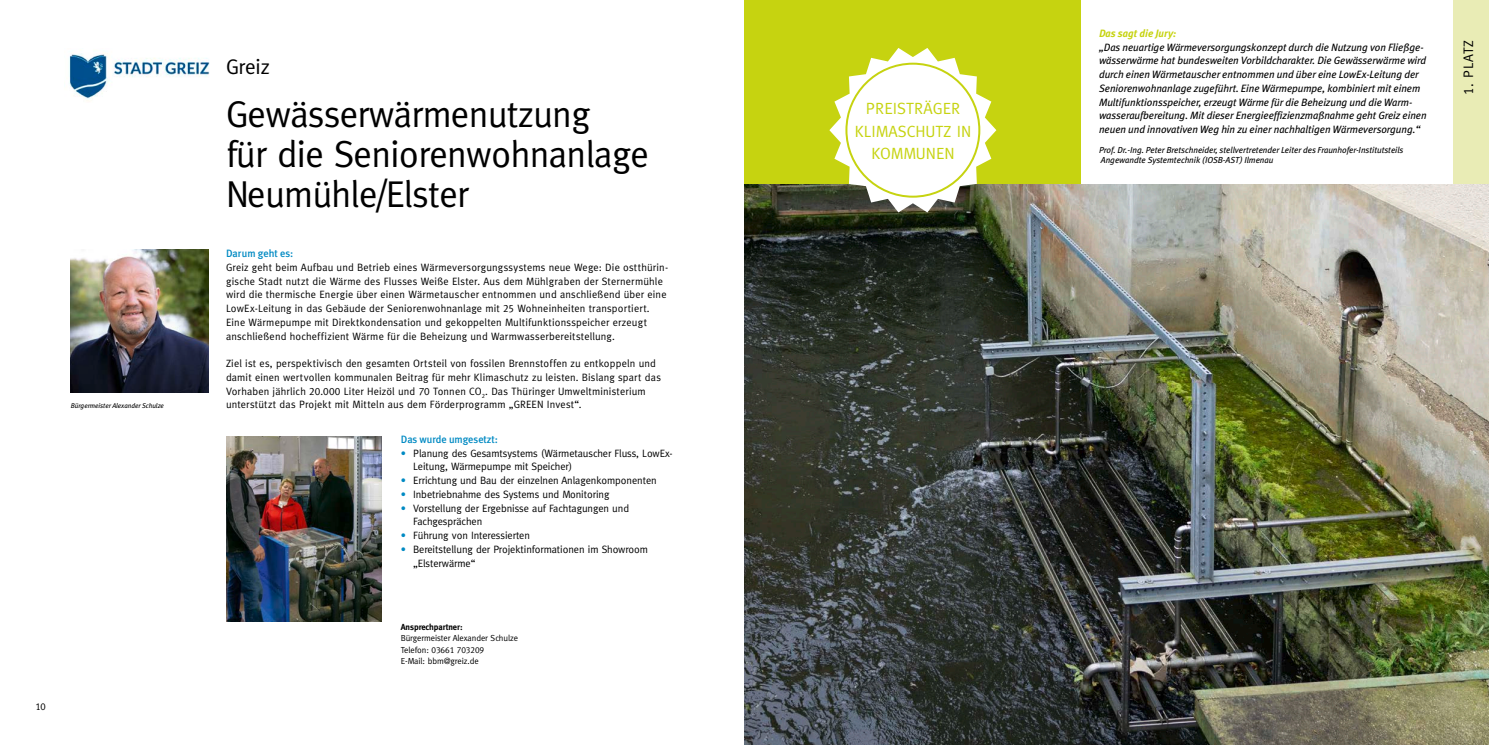
<style>
.page{position:relative;width:1489px;height:745px;background:#fff}
.page>*{position:absolute;margin:0;border:0;box-sizing:border-box;transform-origin:0 0}
.t1{font:37.5px/40px "Meta";letter-spacing:-.015em;color:#000}
.t2{font:21.25px "Meta";letter-spacing:-.005em;color:#000}
.t3{font:16.25px/22.5px "Meta Caps";color:#c6d310;text-align:center}
.t4{font:13.75px "Meta Caps";letter-spacing:.05em;color:#000}
.t5{font:10.62px/13.8px "Meta";letter-spacing:.015em;color:#000}
.t6{font:italic 10.62px/13.8px "Meta Plus";letter-spacing:-.005em;color:#000}
.t7{font:10.62px/13.8px "Meta";letter-spacing:-.005em;color:#000}
.t8{font:500 10.62px "Meta Plus";letter-spacing:-.005em;color:#008ac3}
.t9{font:italic 700 10.62px "Meta Plus";letter-spacing:-.005em;color:#c6d310}
.t10{font:10px "Meta Caps";color:#000}
.t11{font:italic 8.75px/10px "Meta Plus";letter-spacing:-.005em;color:#000}
.t12{font:8.75px "Meta";letter-spacing:-.005em;color:#000}
.t13{font:8.75px "Meta Caps";letter-spacing:-.005em;color:#000}
.t14{font:700 8.75px "Meta";letter-spacing:-.005em;color:#000}
.t15{font:italic 6.88px "Meta Plus";letter-spacing:-.005em;color:#000}
.s1{font-family:"Meta Caps"}
.s2{color:#008ac3}
.s3{font-family:"Meta"}
</style>
<div class="page">
<img style="left:744px;top:183px;width:744px;height:561px">
<img style="left:71px;top:249px;width:137px;height:143px">
<img style="left:226px;top:436px;width:155px;height:185px">
<div style="left:1453px;top:0;width:35px;height:183px;background:#e9ecb5"></div>
<div style="left:744px;top:0;width:337px;height:183px;background:#c6d310"></div>
<svg style="left:829px;top:48px;width:167px;height:164px"></svg>
<img style="left:69px;top:53px;width:141px;height:48px">
<p class="t15" style="left:71px;top:401px;width:94px">Bürgermeister Alexander Schulze</p>
<p class="t10" style="left:35px;top:699px;width:12px">10</p>
<h2 class="t2" style="left:226px;top:54px;width:46px">Greiz</h2>
<h1 class="t1" style="left:226px;top:94px;width:424px">Gewässerwärmenutzung<br>für die Seniorenwohnanlage<br>Neumühle/Elster</h1>
<p class="t8" style="left:226px;top:247px;width:69px">Darum geht es:</p>
<p class="t5" style="left:226px;top:260px;width:443px">Greiz geht beim Aufbau und Betrieb eines Wärmeversorgungssystems neue Wege: Die ostthürin&shy;gische Stadt nutzt die Wärme des Flusses Weiße Elster. Aus dem Mühlgraben der Sternermühle wird die thermische Energie über einen Wärmetauscher entnommen und anschließend über eine LowEx-Leitung in das Gebäude der Seniorenwohnanlage mit <span class="s1">25</span> Wohneinheiten transportiert.<br>Eine Wärmepumpe mit Direktkondensation und gekoppelten Multifunktionsspeicher erzeugt anschließend hocheffizient Wärme für die Beheizung und Warmwasserbereitstellung.</p>
<p class="t5" style="left:226px;top:356px;width:436px">Ziel ist es, perspektivisch den gesamten Ortsteil von fossilen Brennstoffen zu entkoppeln und damit einen wertvollen kommunalen Beitrag für mehr Klimaschutz zu leisten. Bislang spart das Vorhaben jährlich <span class="s1">20</span>.<span class="s1">000</span> Liter Heizöl und <span class="s1">70</span> Tonnen CO<sub>2</sub>. Das Thüringer Umweltministerium unterstützt das Projekt mit Mitteln aus dem Förderprogramm „GREEN Invest“.</p>
<p class="t8" style="left:401px;top:432px;width:99px">Das wurde umgesetzt:</p>
<p class="t7" style="left:413px;top:445px;width:261px;text-indent:-12px"><span class="s2">•</span> Planung des Gesamtsystems (Wärmetauscher Fluss, LowEx-<br>Leitung, Wärmepumpe mit Speicher)</p>
<p class="t7" style="left:401px;top:473px;width:257px"><span class="s2">•</span> Errichtung und Bau der einzelnen Anlagenkomponenten</p>
<p class="t7" style="left:401px;top:487px;width:210px"><span class="s2">•</span> Inbetriebnahme des Systems und Monitoring</p>
<p class="t7" style="left:413px;top:500px;width:217px;text-indent:-12px"><span class="s2">•</span> Vorstellung der Ergebnisse auf Fachtagungen und<br>Fachgesprächen</p>
<p class="t7" style="left:401px;top:528px;width:131px"><span class="s2">•</span> Führung von Interessierten</p>
<p class="t7" style="left:413px;top:542px;width:236px;text-indent:-12px"><span class="s2">•</span> Bereitstellung der Projektinformationen im Showroom „Elsterwärme“</p>
<p class="t14" style="left:401px;top:621px;width:63px">Ansprechpartner:</p>
<p class="t12" style="left:401px;top:633px;width:119px">Bürgermeister Alexander Schulze</p>
<p class="t13" style="left:401px;top:644px;width:85px"><span class="s3">Telefon:</span> 03661 703209</p>
<p class="t12" style="left:401px;top:655px;width:79px">E-Mail: bbm@greiz.de</p>
<h3 class="t3" style="left:854px;top:97px;width:118px">PREISTRÄGER<br>KLIMASCHUTZ IN<br>KOMMUNEN</h3>
<p class="t9" style="left:1098px;top:27px;width:79px">Das sagt die Jury:</p>
<p class="t6" style="left:1098px;top:40px;width:329px">„Das neuartige Wärmeversorgungskonzept durch die Nutzung von Fließge&shy;wässerwärme hat bundesweiten Vorbildcharakter. Die Gewässerwärme wird durch einen Wärmetauscher entnommen und über eine LowEx-Leitung der Seniorenwohnanlage zugeführt. Eine Wärmepumpe, kombiniert mit einem Multifunktionsspeicher, erzeugt Wärme für die Beheizung und die Warm&shy;wasseraufbereitung. Mit dieser Energieeffizienzmaßnahme geht Greiz einen neuen und innovativen Weg hin zu einer nachhaltigen Wärmeversorgung.“</p>
<p class="t11" style="left:1098px;top:145px;width:306px">Prof. Dr.-Ing. Peter Bretschneider, stellvertretender Leiter des Fraunhofer-Institutsteils<br>Angewandte Systemtechnik (IOSB-AST) Ilmenau</p>
<p class="t4" style="left:1460px;top:95px;width:57px;rotate:-90deg">1. PLATZ</p>
</div>
